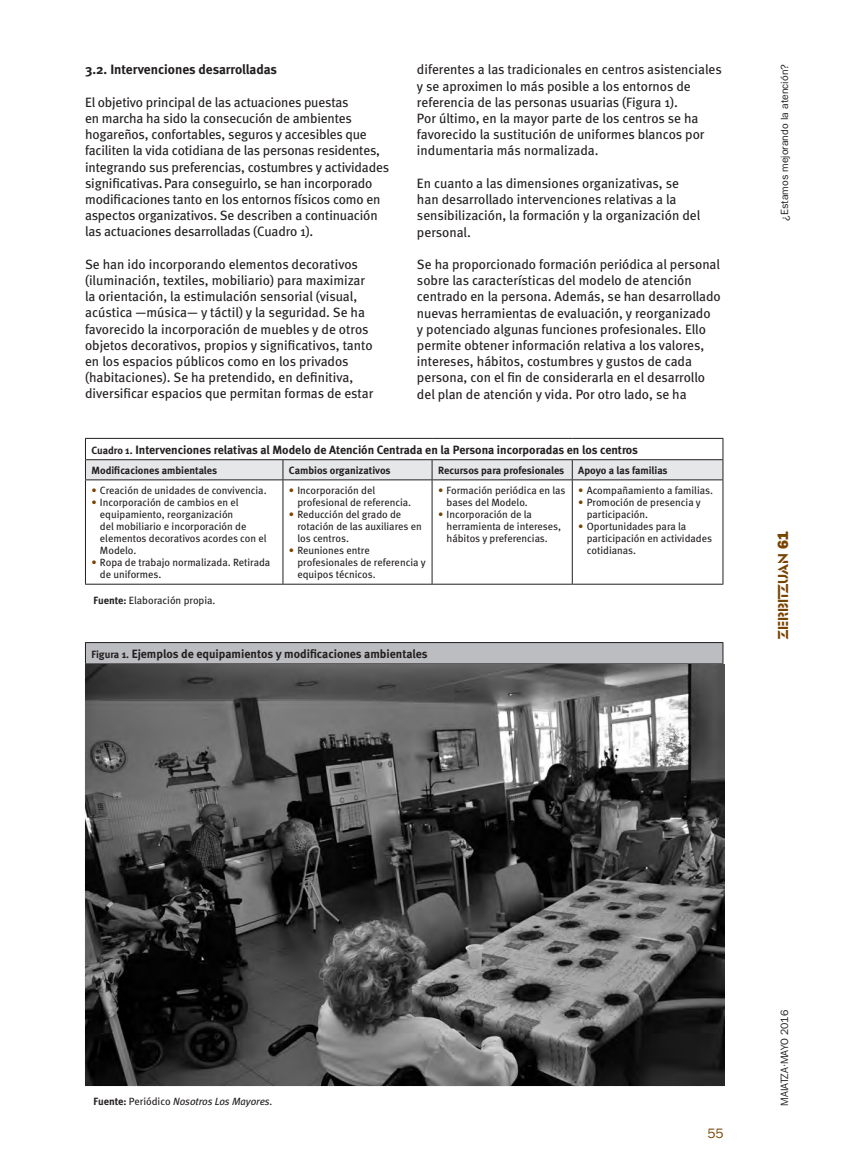
<style>
.page{position:relative;width:851px;height:1170px;background:#fff}
.page>*{position:absolute;margin:0;border:0;box-sizing:border-box;transform-origin:0 0}
.t1{font:15px "Glaser Ste D";color:#794400}
.Texto{font:13.5px/16.2px "Meta";letter-spacing:-.005em;color:#231f20}
.Tit02{font:700 13.5px "Meta";letter-spacing:-.005em;color:#231f20}
.t2{font:13.5px "Franklin Gothic IT Cby BT";color:#794400}
.GrafTIT{font:700 12px "Meta";color:#231f20}
.GrafFuente{font:10.5px/12px "Meta";color:#231f20}
.GrafTXT{font:700 10.5px "Meta";letter-spacing:-.005em;color:#231f20}
.GrafFuente-2{font:italic 10.5px "Meta";letter-spacing:-.005em;color:#231f20}
.t3{font:10.5px "Franklin Gothic";color:#231f20}
.t4{font:10.5px "Franklin Gothic IT Cby BT";color:#231f20}
.s1{font-size:10.5px}
.s2{color:#794400}
.s3{font-weight:700}
.s4{font-family:"Franklin Gothic";font-weight:800}
.s5{font-weight:700;font-style:normal}
.s6{font-style:normal}
</style>
<div class="page">
<hr style="left:85px;top:438px;width:198px;height:1px;background:#231f20">
<hr style="left:283px;top:438px;width:149px;height:1px;background:#231f20">
<hr style="left:432px;top:438px;width:140px;height:1px;background:#231f20">
<hr style="left:572px;top:438px;width:151px;height:1px;background:#231f20">
<svg style="left:85px;top:439px;width:638px;height:40px"></svg>
<hr style="left:85px;top:479px;width:198px;height:1px;background:#231f20">
<hr style="left:85px;top:480px;width:1px;height:103px;background:#231f20">
<hr style="left:283px;top:479px;width:149px;height:1px;background:#231f20">
<hr style="left:282px;top:480px;width:1px;height:103px;background:#231f20">
<hr style="left:432px;top:479px;width:140px;height:1px;background:#231f20">
<hr style="left:431px;top:480px;width:1px;height:103px;background:#231f20">
<hr style="left:572px;top:479px;width:151px;height:1px;background:#231f20">
<hr style="left:572px;top:480px;width:1px;height:103px;background:#231f20">
<hr style="left:722px;top:480px;width:1px;height:103px;background:#231f20">
<hr style="left:85px;top:583px;width:198px;height:1px;background:#231f20">
<hr style="left:283px;top:583px;width:149px;height:1px;background:#231f20">
<hr style="left:432px;top:583px;width:140px;height:1px;background:#231f20">
<hr style="left:572px;top:583px;width:151px;height:1px;background:#231f20">
<div style="left:85px;top:642px;width:637px;height:22px;background:#bcbdc0"></div>
<hr style="left:85px;top:642px;width:638px;height:1px;background:#231f20">
<svg style="left:85px;top:643px;width:1px;height:20px"></svg>
<svg style="left:722px;top:643px;width:1px;height:20px"></svg>
<hr style="left:85px;top:663px;width:638px;height:1px;background:#231f20">
<hr style="left:85px;top:664px;width:1px;height:421px;background:#231f20">
<hr style="left:85px;top:1085px;width:638px;height:1px;background:#231f20">
<img style="left:86px;top:664px;width:638px;height:421px">
<p class="Tit02" style="left:85px;top:62px;width:193px">3.2. Intervenciones desarrolladas</p>
<p class="Texto" style="left:85px;top:94px;width:305px">El objetivo principal de las actuaciones puestas<br>en marcha ha sido la consecución de ambientes hogareños, confortables, seguros y accesibles que faciliten la vida cotidiana de las personas residentes, integrando sus preferencias, costumbres y actividades significativas.Para conseguirlo, se han incorporado modificaciones tanto en los entornos físicos como en aspectos organizativos. Se describen a continuación las actuaciones desarrolladas (Cuadro 1).</p>
<p class="Texto" style="left:85px;top:256px;width:290px">Se han ido incorporando elementos decorativos (iluminación, textiles, mobiliario) para maximizar la orientación, la estimulación sensorial (visual, acústica —música— y táctil) y la seguridad. Se ha favorecido la incorporación de muebles y de otros objetos decorativos, propios y significativos, tanto en los espacios públicos como en los privados (habitaciones). Se ha pretendido, en definitiva, diversificar espacios que permitan formas de estar</p>
<p class="Texto" style="left:417px;top:61px;width:306px">diferentes a las tradicionales en centros asistenciales y se aproximen lo más posible a los entornos de referencia de las personas usuarias (Figura 1).<br>Por último, en la mayor parte de los centros se ha favorecido la sustitución de uniformes blancos por indumentaria más normalizada.</p>
<p class="Texto" style="left:417px;top:175px;width:285px">En cuanto a las dimensiones organizativas, se han desarrollado intervenciones relativas a la sensibilización, la formación y la organización del personal.</p>
<p class="Texto" style="left:417px;top:256px;width:305px">Se ha proporcionado formación periódica al personal sobre las características del modelo de atención centrado en la persona. Además, se han desarrollado nuevas herramientas de evaluación, y reorganizado<br>y potenciado algunas funciones profesionales. Ello permite obtener información relativa a los valores, intereses, hábitos, costumbres y gustos de cada persona, con el fin de considerarla en el desarrollo del plan de atención y vida. Por otro lado, se ha</p>
<p class="GrafTIT" style="left:91px;top:442px;width:548px"><span class="s1">Cuadro 1.</span> Intervenciones relativas al Modelo de Atención Centrada en la Persona incorporadas en los centros</p>
<p class="GrafTXT" style="left:91px;top:464px;width:127px">Modificaciones ambientales</p>
<p class="GrafTXT" style="left:289px;top:464px;width:103px">Cambios organizativos</p>
<p class="GrafTXT" style="left:438px;top:464px;width:128px">Recursos para profesionales</p>
<p class="GrafTXT" style="left:578px;top:464px;width:91px">Apoyo a las familias</p>
<p class="GrafFuente" style="left:91px;top:484px;width:177px"><span class="s2">•</span> Creación de unidades de convivencia.</p>
<p class="GrafFuente" style="left:100px;top:496px;width:168px;text-indent:-9px"><span class="s2">•</span> Incorporación de cambios en el equipamiento, reorganización<br>del mobiliario e incorporación de elementos decorativos acordes con el<br>Modelo.</p>
<p class="GrafFuente" style="left:100px;top:556px;width:172px;text-indent:-9px"><span class="s2">•</span> Ropa de trabajo normalizada. Retirada de uniformes.</p>
<p class="GrafFuente" style="left:297px;top:484px;width:115px;text-indent:-9px"><span class="s2">•</span> Incorporación del profesional de referencia.</p>
<p class="GrafFuente" style="left:297px;top:508px;width:126px;text-indent:-9px"><span class="s2">•</span> Reducción del grado de rotación de las auxiliares en los centros.</p>
<p class="GrafFuente" style="left:297px;top:544px;width:130px;text-indent:-9px"><span class="s2">•</span> Reuniones entre profesionales de referencia y equipos técnicos.</p>
<p class="GrafFuente" style="left:446px;top:484px;width:120px;text-indent:-9px"><span class="s2">•</span> Formación periódica en las bases del Modelo.</p>
<p class="GrafFuente" style="left:446px;top:508px;width:116px;text-indent:-9px"><span class="s2">•</span> Incorporación de la herramienta de intereses, hábitos y preferencias.</p>
<p class="GrafFuente" style="left:578px;top:484px;width:136px"><span class="s2">•</span> Acompañamiento a familias.</p>
<p class="GrafFuente" style="left:586px;top:496px;width:116px;text-indent:-9px"><span class="s2">•</span> Promoción de presencia y participación.</p>
<p class="GrafFuente" style="left:586px;top:520px;width:127px;text-indent:-9px"><span class="s2">•</span> Oportunidades para la participación en actividades cotidianas.</p>
<p class="GrafFuente" style="left:94px;top:594px;width:123px"><span class="s3">Fuente:</span> Elaboración propia.</p>
<p class="GrafTIT" style="left:91px;top:646px;width:337px"><span class="s1">Figura 1.</span> Ejemplos de equipamientos y modificaciones ambientales</p>
<p class="t3" style="left:778px;top:221px;width:158px;rotate:-90deg">¿Estamos mejorando la atención?</p>
<p class="t1" style="left:774px;top:639px;width:110px;rotate:-90deg">ZERBITZUAN <span class="s4">61</span></p>
<p class="GrafFuente-2" style="left:94px;top:1095px;width:180px"><span class="s5">Fuente:</span> <span class="s6">Periódico</span> Nosotros Los Mayores.</p>
<p class="t2" style="left:707px;top:1125px;width:18px">55</p>
<p class="t4" style="left:778px;top:1105px;width:97px;rotate:-90deg">MAIATZA·MAYO 2016</p>
</div>
